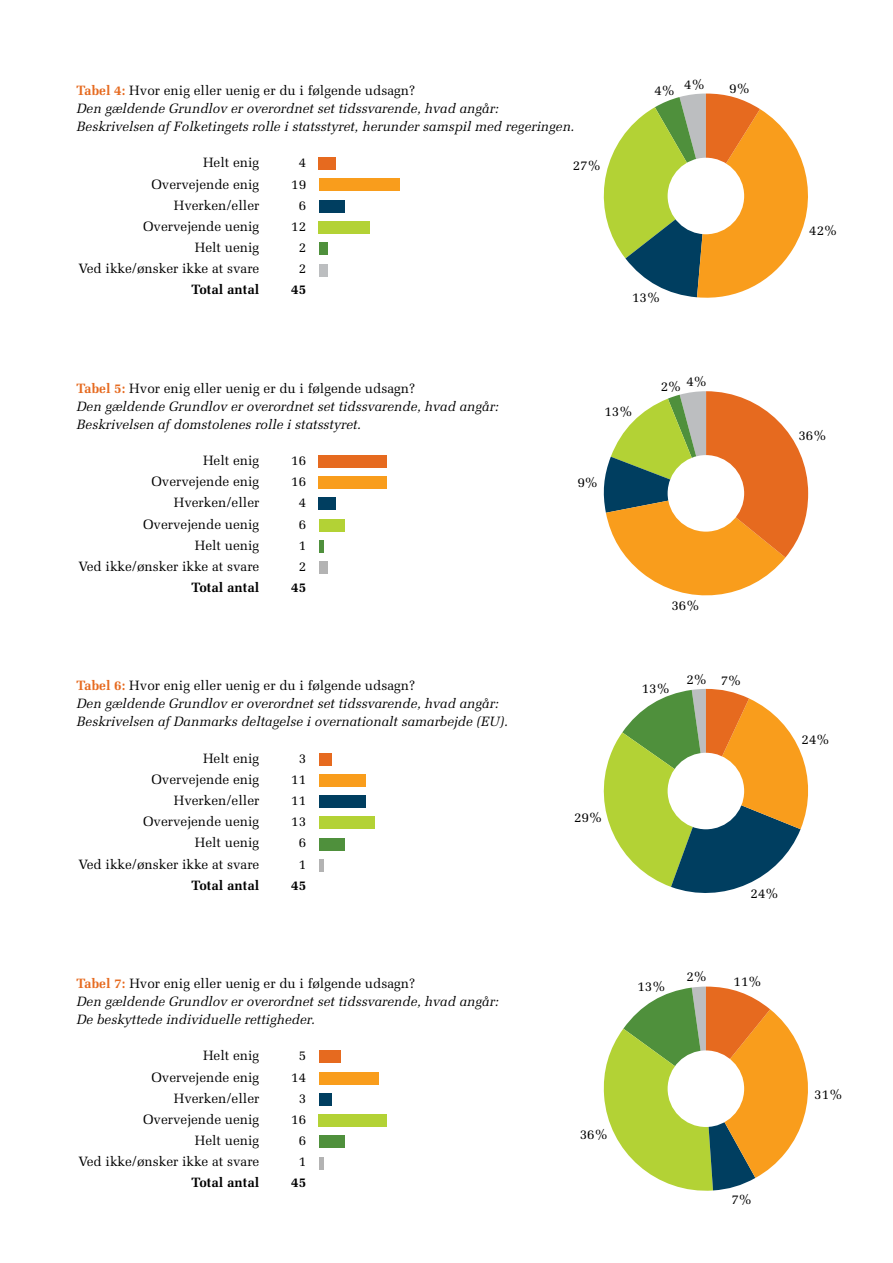
<style>
.page{position:relative;width:893px;height:1263px;background:#fff}
.page>*{position:absolute;margin:0;border:0;box-sizing:border-box;transform-origin:0 0}
.t1{font:italic 13.5px/18px "Melior LT Std";color:#000}
.t2{font:13.5px/21.1px "Melior LT Std";color:#000;text-align:right}
.t3{font:700 13.5px "Melior LT Std";color:#000}
.s1{font-weight:700;font-style:normal;color:#e66a1f}
.s2{font-style:normal}
</style>
<div class="page">
<svg style="left:603px;top:391px;width:205px;height:205px"></svg>
<svg style="left:603px;top:689px;width:205px;height:204px"></svg>
<svg style="left:603px;top:986px;width:205px;height:205px"></svg>
<svg style="left:603px;top:94px;width:205px;height:204px"></svg>
<div style="left:668px;top:158px;width:76px;height:76px;background:#fff;border-radius:50%"></div>
<div style="left:668px;top:455px;width:76px;height:77px;background:#fff;border-radius:50%"></div>
<div style="left:319px;top:455px;width:68px;height:13px;background:#e66a1f"></div>
<div style="left:319px;top:157px;width:17px;height:13px;background:#e66a1f"></div>
<div style="left:319px;top:476px;width:68px;height:13px;background:#f99d1c"></div>
<div style="left:319px;top:179px;width:81px;height:12px;background:#f99d1c"></div>
<div style="left:319px;top:497px;width:17px;height:13px;background:#003e60"></div>
<div style="left:319px;top:200px;width:25px;height:13px;background:#003e60"></div>
<div style="left:319px;top:561px;width:8px;height:13px;background:#b3b3b3"></div>
<div style="left:319px;top:264px;width:8px;height:12px;background:#bcbec0"></div>
<div style="left:319px;top:519px;width:25px;height:12px;background:#b3d235"></div>
<div style="left:319px;top:221px;width:51px;height:13px;background:#b3d235"></div>
<hr style="left:319px;top:540px;width:4px;height:13px;background:#4f903c">
<div style="left:319px;top:242px;width:8px;height:13px;background:#4f903c"></div>
<div style="left:668px;top:753px;width:76px;height:76px;background:#fff;border-radius:50%"></div>
<div style="left:319px;top:753px;width:13px;height:12px;background:#e66a1f"></div>
<div style="left:319px;top:774px;width:47px;height:13px;background:#f99d1c"></div>
<div style="left:319px;top:795px;width:47px;height:13px;background:#003e60"></div>
<hr style="left:319px;top:859px;width:4px;height:13px;background:#b3b3b3">
<div style="left:319px;top:816px;width:55px;height:13px;background:#b3d235"></div>
<div style="left:319px;top:838px;width:25px;height:12px;background:#4f903c"></div>
<div style="left:668px;top:1050px;width:76px;height:77px;background:#fff;border-radius:50%"></div>
<div style="left:319px;top:1050px;width:21px;height:13px;background:#e66a1f"></div>
<div style="left:319px;top:1071px;width:59px;height:13px;background:#f99d1c"></div>
<div style="left:319px;top:1093px;width:13px;height:13px;background:#003e60"></div>
<hr style="left:319px;top:1157px;width:4px;height:12px;background:#b3b3b3">
<div style="left:319px;top:1114px;width:68px;height:13px;background:#b3d235"></div>
<div style="left:319px;top:1135px;width:25px;height:13px;background:#4f903c"></div>
<p class="t1" style="left:77px;top:82px;width:499px"><span class="s1">Tabel 4:</span> <span class="s2">Hvor enig eller uenig er du i følgende udsagn?<br></span>Den gældende Grundlov er overordnet set tidssvarende, hvad angår:<br>Beskrivelsen af Folketingets rolle i statsstyret, herunder samspil med regeringen.</p>
<p class="t2" style="left:78px;top:152px;width:183px">Helt enig<br>Overvejende enig<br>Hverken/eller<br>Overvejende uenig<br>Helt uenig<br>Ved ikke/ønsker ikke at svare</p>
<p class="t3" style="left:192px;top:282px;width:69px">Total antal</p>
<p class="t2" style="left:291px;top:152px;width:17px;text-align:center">4<br>19<br>6<br>12<br>2<br>2</p>
<p class="t3" style="left:291px;top:282px;width:17px">45</p>
<p class="t2" style="left:573px;top:154px;width:30px">27%</p>
<p class="t2" style="left:654px;top:80px;width:23px">4%</p>
<p class="t2" style="left:684px;top:74px;width:23px">4%</p>
<p class="t2" style="left:729px;top:78px;width:23px">9%</p>
<p class="t2" style="left:632px;top:287px;width:30px">13%</p>
<p class="t2" style="left:809px;top:220px;width:30px">42%</p>
<p class="t1" style="left:77px;top:379px;width:423px"><span class="s1">Tabel 5:</span> <span class="s2">Hvor enig eller uenig er du i følgende udsagn?<br></span>Den gældende Grundlov er overordnet set tidssvarende, hvad angår:<br>Beskrivelsen af domstolenes rolle i statsstyret.</p>
<p class="t2" style="left:78px;top:450px;width:183px">Helt enig<br>Overvejende enig<br>Hverken/eller<br>Overvejende uenig<br>Helt uenig<br>Ved ikke/ønsker ikke at svare</p>
<p class="t3" style="left:192px;top:579px;width:69px">Total antal</p>
<p class="t2" style="left:291px;top:450px;width:17px;text-align:center">16<br>16<br>4<br>6<br>1<br>2</p>
<p class="t3" style="left:291px;top:579px;width:17px">45</p>
<p class="t1" style="left:77px;top:677px;width:433px"><span class="s1">Tabel 6:</span> <span class="s2">Hvor enig eller uenig er du i følgende udsagn?<br></span>Den gældende Grundlov er overordnet set tidssvarende, hvad angår:<br>Beskrivelsen af Danmarks deltagelse i overnationalt samarbejde (EU).</p>
<p class="t2" style="left:78px;top:748px;width:183px">Helt enig<br>Overvejende enig<br>Hverken/eller<br>Overvejende uenig<br>Helt uenig<br>Ved ikke/ønsker ikke at svare</p>
<p class="t3" style="left:192px;top:877px;width:69px">Total antal</p>
<p class="t2" style="left:291px;top:748px;width:17px;text-align:center">3<br>11<br>11<br>13<br>6<br>1</p>
<p class="t3" style="left:291px;top:877px;width:17px">45</p>
<p class="t1" style="left:77px;top:974px;width:423px"><span class="s1">Tabel 7:</span> <span class="s2">Hvor enig eller uenig er du i følgende udsagn?<br></span>Den gældende Grundlov er overordnet set tidssvarende, hvad angår:<br>De beskyttede individuelle rettigheder.</p>
<p class="t2" style="left:78px;top:1045px;width:183px">Helt enig<br>Overvejende enig<br>Hverken/eller<br>Overvejende uenig<br>Helt uenig<br>Ved ikke/ønsker ikke at svare</p>
<p class="t3" style="left:192px;top:1174px;width:69px">Total antal</p>
<p class="t2" style="left:291px;top:1045px;width:17px;text-align:center">5<br>14<br>3<br>16<br>6<br>1</p>
<p class="t3" style="left:291px;top:1175px;width:17px">45</p>
<p class="t2" style="left:604px;top:401px;width:30px">13%</p>
<p class="t2" style="left:577px;top:472px;width:23px">9%</p>
<p class="t2" style="left:661px;top:373px;width:48px">2% 4%</p>
<p class="t2" style="left:798px;top:424px;width:30px">36%</p>
<p class="t2" style="left:574px;top:807px;width:30px">29%</p>
<p class="t2" style="left:671px;top:594px;width:30px">36%</p>
<p class="t2" style="left:642px;top:677px;width:30px">13%</p>
<p class="t2" style="left:686px;top:669px;width:23px">2%</p>
<p class="t2" style="left:721px;top:670px;width:23px">7%</p>
<p class="t2" style="left:801px;top:728px;width:30px">24%</p>
<p class="t2" style="left:637px;top:976px;width:30px">13%</p>
<p class="t2" style="left:686px;top:965px;width:23px">2%</p>
<p class="t2" style="left:750px;top:883px;width:30px">24%</p>
<p class="t2" style="left:733px;top:971px;width:30px">11%</p>
<p class="t2" style="left:580px;top:1124px;width:30px">36%</p>
<p class="t2" style="left:731px;top:1189px;width:23px">7%</p>
<p class="t2" style="left:814px;top:1083px;width:30px">31%</p>
</div>
